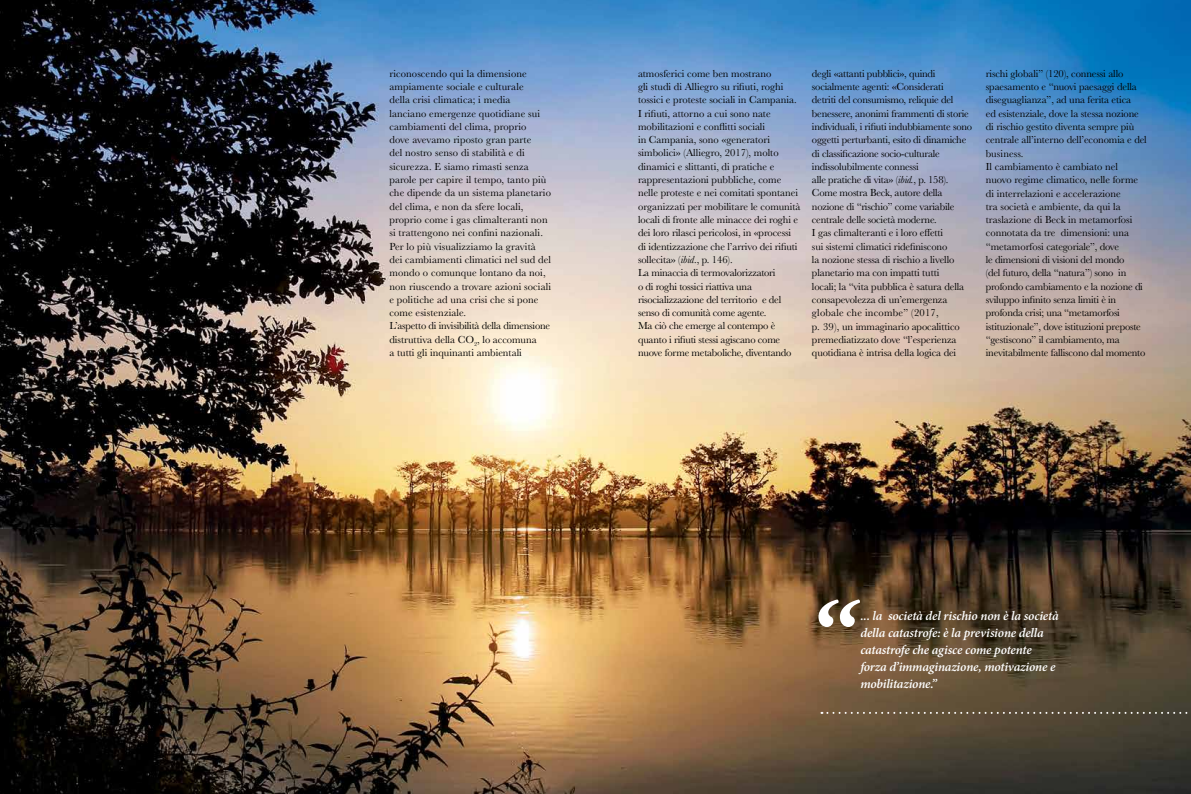
<style>
.page{position:relative;width:1191px;height:794px;background:#fff}
.page>*{position:absolute;margin:0;border:0;box-sizing:border-box;transform-origin:0 0}
.t1{font:italic 700 99px "Adobe Garamond Pro";color:#fff}
.t2{font:italic 600 13px/17px "Minion Pro";letter-spacing:-.015em;color:#fff}
.t3{font:10.6px/13.3px "Baskerville";letter-spacing:-.01em;color:#000}
.t4{font:10.6px/13.3px "Baskerville";letter-spacing:.01em;color:#000}
.s1{font-style:italic}
</style>
<div class="page">
<img style="left:0;top:0;width:1191px;height:794px">
<svg style="left:821px;top:712px;width:370px;height:2px"></svg>
<p class="t4" style="left:389px;top:67px;width:163px">riconoscendo qui la dimensione ampiamente sociale e culturale<br>della crisi climatica; i media<br>lanciano emergenze quotidiane sui cambiamenti del clima, proprio<br>dove avevamo riposto gran parte<br>del nostro senso di stabilità e di sicurezza. E siamo rimasti senza parole per capire il tempo, tanto più che dipende da un sistema planetario del clima, e non da sfere locali, proprio come i gas climalteranti non si trattengono nei confini nazionali.<br>Per lo più visualizziamo la gravità dei cambiamenti climatici nel sud del mondo o comunque lontano da noi, non riuscendo a trovare azioni sociali e politiche ad una crisi che si pone come esistenziale.<br>L’aspetto di invisibilità della dimensione distruttiva della CO<sub>2</sub>, lo accomuna<br>a tutti gli inquinanti ambientali</p>
<p class="t3" style="left:638px;top:67px;width:164px">atmosferici come ben mostrano<br>gli studi di Alliegro su rifiuti, roghi tossici e proteste sociali in Campania.<br>I rifiuti, attorno a cui sono nate mobilitazioni e conflitti sociali<br>in Campania, sono «generatori simbolici» (Alliegro, 2017), molto dinamici e slittanti, di pratiche e rappresentazioni pubbliche, come nelle proteste e nei comitati spontanei organizzati per mobilitare le comunità locali di fronte alle minacce dei roghi e dei loro rilasci pericolosi, in «processi di identizzazione che l’arrivo dei rifiuti sollecita» (<span class="s1">ibid</span>., p. 146).<br>La minaccia di termovalorizzatori<br>o di roghi tossici riattiva una risocializzazione del territorio e del senso di comunità come agente.<br>Ma ciò che emerge al contempo è quanto i rifiuti stessi agiscano come nuove forme metaboliche, diventando</p>
<p class="t3" style="left:812px;top:67px;width:162px">degli «attanti pubblici», quindi socialmente agenti: «Considerati<br>detriti del consumismo, reliquie del benessere, anonimi frammenti di storie individuali, i rifiuti indubbiamente sono oggetti perturbanti, esito di dinamiche di classificazione socio-culturale indissolubilmente connessi<br>alle pratiche di vita» (<span class="s1">ibid.</span>, p. 158).<br>Come mostra Beck, autore della nozione di “rischio” come variabile centrale delle società moderne.<br>I gas climalteranti e i loro effetti<br>sui sistemi climatici ridefiniscono<br>la nozione stessa di rischio a livello planetario ma con impatti tutti<br>locali; la “vita pubblica è satura della consapevolezza di un’emergenza globale che incombe” (2017,<br>p. 39), un immaginario apocalittico premediatizzato dove “l’esperienza quotidiana è intrisa della logica dei</p>
<p class="t3" style="left:986px;top:67px;width:162px">rischi globali” (120), connessi allo spaesamento e “nuovi paesaggi della diseguaglianza”, ad una ferita etica<br>ed esistenziale, dove la stessa nozione di rischio gestito diventa sempre più centrale all’interno dell’economia e del business.<br>Il cambiamento è cambiato nel<br>nuovo regime climatico, nelle forme di interrelazioni e accelerazione<br>tra società e ambiente, da qui la traslazione di Beck in metamorfosi connotata da tre dimensioni: una “metamorfosi categoriale”, dove<br>le dimensioni di visioni del mondo<br>(del futuro, della “natura”) sono in profondo cambiamento e la nozione di sviluppo infinito senza limiti è in profonda crisi; una “metamorfosi istituzionale”, dove istituzioni preposte “gestiscono” il cambiamento, ma inevitabilmente falliscono dal momento</p>
<p class="t1" style="left:801px;top:581px;width:49px">“</p>
<p class="t2" style="left:860px;top:607px;width:200px">... la società del rischio non è la società della catastrofe: è la previsione della catastrofe che agisce come potente forza d’immaginazione, motivazione e</p>
<p class="t2" style="left:860px;top:675px;width:78px">mobilitazione.”</p>
</div>
